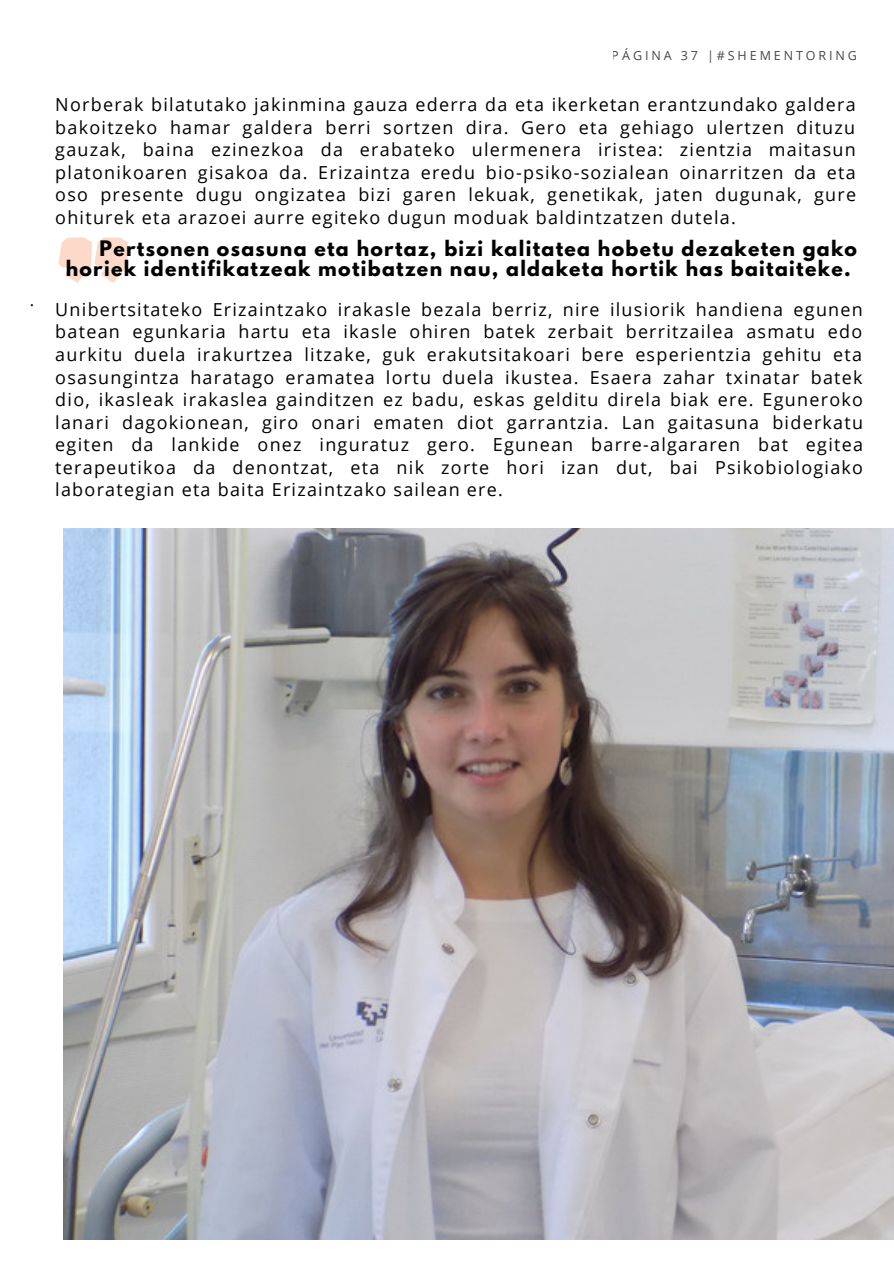
<style>
.page{position:relative;width:894px;height:1264px;background:#fff}
.page>*{position:absolute;margin:0;border:0;box-sizing:border-box;transform-origin:0 0}
.t1{font:153.45px "Adumu";color:#f9a57d}
.t2{font:700 18.9px/20.2px "League Spartan";letter-spacing:.07em;color:#000}
.t3{font:18px/22.5px "Open Sans";letter-spacing:.07em;color:#000;text-align:justify}
.t4{font:16.65px "Open Sans";color:#000}
.t5{font:12.6px "Open Sans";letter-spacing:.23em;color:#000}
</style>
<div class="page">
<img style="left:64px;top:528px;width:829px;height:711px">
<p class="t4" style="left:30px;top:288px;width:6px">.</p>
<p class="t5" style="left:611px;top:47px;width:247px">PÁGINA 37 |#SHEMENTORING</p>
<p class="t3" style="left:55px;top:93px;width:802px">Norberak bilatutako jakinmina gauza ederra da eta ikerketan erantzundako galdera bakoitzeko hamar galdera berri sortzen dira. Gero eta gehiago ulertzen dituzu gauzak, baina ezinezkoa da erabateko ulermenera iristea: zientzia maitasun platonikoaren gisakoa da. Erizaintza eredu bio-psiko-sozialean oinarritzen da eta oso presente dugu ongizatea bizi garen lekuak, genetikak, jaten dugunak, gure ohiturek eta arazoei aurre egiteko dugun moduak baldintzatzen dutela.</p>
<p class="t2" style="left:66px;top:241px;width:792px;text-indent:34px">Pertsonen osasuna eta hortaz, bizi kalitatea hobetu dezaketen gako horiek identifikatzeak motibatzen nau, aldaketa hortik has baitaiteke.</p>
<p class="t3" style="left:55px;top:298px;width:809px">Unibertsitateko Erizaintzako irakasle bezala berriz, nire ilusiorik handiena egunen batean egunkaria hartu eta ikasle ohiren batek zerbait berritzailea asmatu edo aurkitu duela irakurtzea litzake, guk erakutsitakoari bere esperientzia gehitu eta osasungintza haratago eramatea lortu duela ikustea. Esaera zahar txinatar batek dio, ikasleak irakaslea gainditzen ez badu, eskas gelditu direla biak ere. Eguneroko lanari dagokionean, giro onari ematen diot garrantzia. Lan gaitasuna biderkatu egiten da lankide onez inguratuz gero. Egunean barre-algararen bat egitea terapeutikoa da denontzat, eta nik zorte hori izan dut, bai Psikobiologiako laborategian eta baita Erizaintzako sailean ere.</p>
<h1 class="t1" style="left:55px;top:237px;width:77px">"</h1>
</div>
